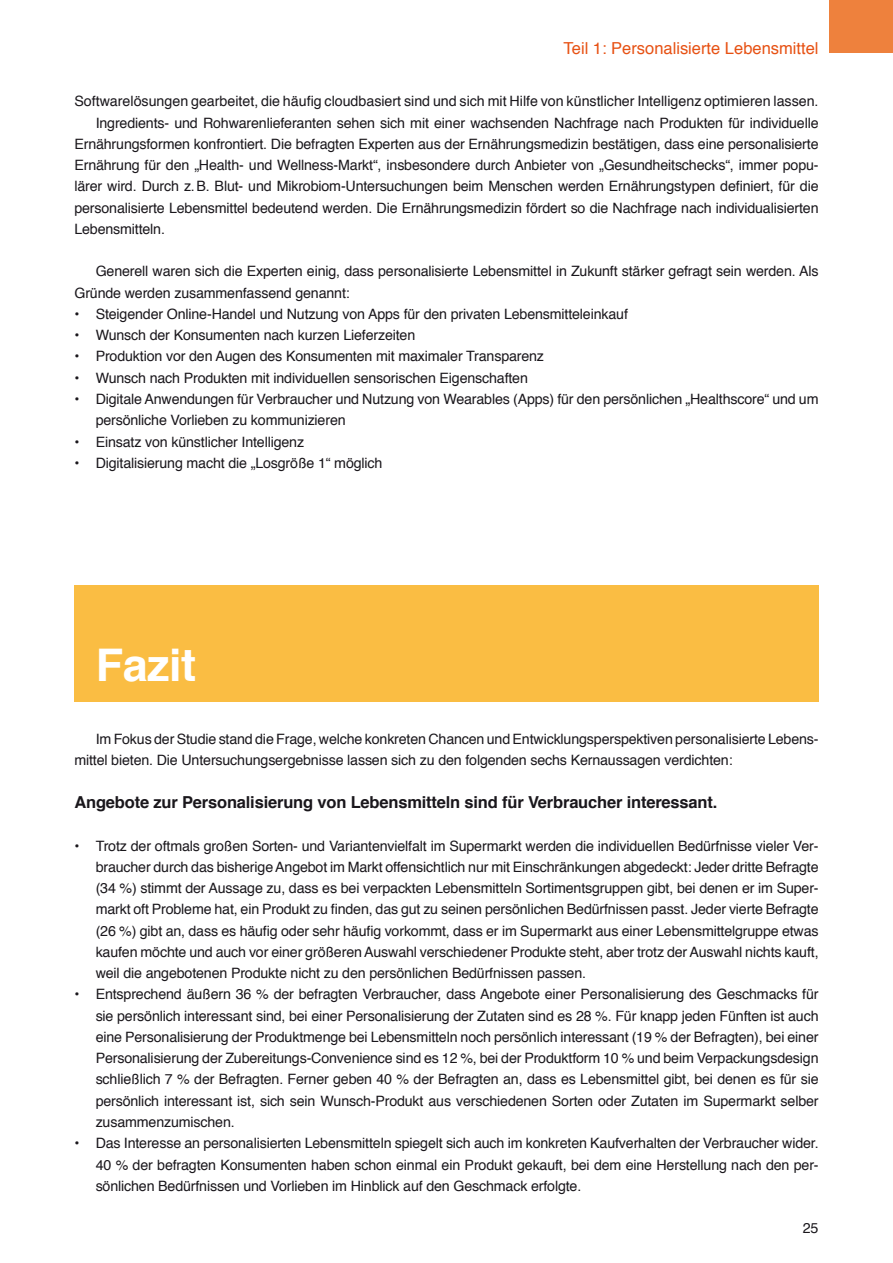
<style>
.page{position:relative;width:893px;height:1263px;background:#fff}
.page>*{position:absolute;margin:0;border:0;box-sizing:border-box;transform-origin:0 0}
.t1{font:700 45px "Helvetica";letter-spacing:-.01em;color:#fff}
.t2{font:700 16.5px "Helvetica";letter-spacing:-.01em;color:#1a171c}
.t3{font:16.5px "Helvetica";color:#e75113}
.t4{font:14.25px/21.3px "Helvetica";letter-spacing:-.01em;color:#1a171c}
</style>
<div class="page">
<div style="left:829px;top:0;width:64px;height:53px;background:#ee813d"></div>
<div style="left:74px;top:585px;width:745px;height:117px;background:#fabd43"></div>
<p class="t3" style="left:564px;top:36px;width:256px">Teil 1: Personalisierte Lebensmittel</p>
<p class="t4" style="left:74px;top:91px;width:746px">Softwarelösungen gearbeitet, die häufig cloudbasiert sind und sich mit Hilfe von künstlicher Intelligenz optimieren lassen.</p>
<p class="t4" style="left:96px;top:112px;width:724px">Ingredients- und Rohwarenlieferanten sehen sich mit einer wachsenden Nachfrage nach Produkten für individuelle</p>
<p class="t4" style="left:74px;top:134px;width:746px">Ernährungsformen konfrontiert. Die befragten Experten aus der Ernährungsmedizin bestätigen, dass eine personalisierte</p>
<p class="t4" style="left:74px;top:155px;width:746px">Ernährung für den „Health- und Wellness-Markt“, insbesondere durch Anbieter von „Gesundheitschecks“, immer popu-</p>
<p class="t4" style="left:74px;top:176px;width:746px">lärer wird. Durch z.B. Blut- und Mikrobiom-Untersuchungen beim Menschen werden Ernährungstypen definiert, für die</p>
<p class="t4" style="left:74px;top:197px;width:746px">personalisierte Lebensmittel bedeutend werden. Die Ernährungsmedizin fördert so die Nachfrage nach individualisierten</p>
<p class="t4" style="left:74px;top:219px;width:92px">Lebensmitteln.</p>
<p class="t4" style="left:74px;top:261px;width:746px;text-indent:21px">Generell waren sich die Experten einig, dass personalisierte Lebensmittel in Zukunft stärker gefragt sein werden. Als<br>Gründe werden zusammenfassend genannt:</p>
<p class="t4" style="left:74px;top:304px;width:555px">• Steigender Online-Handel und Nutzung von Apps für den privaten Lebensmitteleinkauf</p>
<p class="t4" style="left:74px;top:325px;width:342px">• Wunsch der Konsumenten nach kurzen Lieferzeiten</p>
<p class="t4" style="left:74px;top:346px;width:471px">• Produktion vor den Augen des Konsumenten mit maximaler Transparenz</p>
<p class="t4" style="left:74px;top:367px;width:455px">• Wunsch nach Produkten mit individuellen sensorischen Eigenschaften</p>
<p class="t4" style="left:96px;top:389px;width:724px;text-indent:-21px">• Digitale Anwendungen für Verbraucher und Nutzung von Wearables (Apps) für den persönlichen „Healthscore“ und um persönliche Vorlieben zu kommunizieren</p>
<p class="t4" style="left:74px;top:431px;width:231px">• Einsatz von künstlicher Intelligenz</p>
<p class="t4" style="left:74px;top:453px;width:309px">• Digitalisierung macht die „Losgröße 1“ möglich</p>
<h1 class="t1" style="left:96px;top:629px;width:102px">Fazit</h1>
<p class="t4" style="left:74px;top:729px;width:746px;text-indent:21px">Im Fokus der Studie stand die Frage, welche konkreten Chancen und Entwicklungsperspektiven personalisierte Lebens&shy;mittel bieten. Die Untersuchungsergebnisse lassen sich zu den folgenden sechs Kernaussagen verdichten:</p>
<p class="t2" style="left:74px;top:789px;width:644px">Angebote zur Personalisierung von Lebensmitteln sind für Verbraucher interessant.</p>
<p class="t4" style="left:96px;top:835px;width:724px;text-align:justify;text-indent:-21px">• Trotz der oftmals großen Sorten- und Variantenvielfalt im Supermarkt werden die individuellen Bedürfnisse vieler Ver&shy;braucher durch das bisherige Angebot im Markt offensichtlich nur mit Einschränkungen abgedeckt: Jeder dritte Befragte (34 %) stimmt der Aussage zu, dass es bei verpackten Lebensmitteln Sortimentsgruppen gibt, bei denen er im Super&shy;markt oft Probleme hat, ein Produkt zu finden, das gut zu seinen persönlichen Bedürfnissen passt. Jeder vierte Befragte (26 %) gibt an, dass es häufig oder sehr häufig vorkommt, dass er im Supermarkt aus einer Lebensmittelgruppe etwas kaufen möchte und auch vor einer größeren Auswahl verschiedener Produkte steht, aber trotz der Auswahl nichts kauft, weil die angebotenen Produkte nicht zu den persönlichen Bedürfnissen passen.</p>
<p class="t4" style="left:96px;top:984px;width:724px;text-align:justify;text-indent:-21px">• Entsprechend äußern 36 % der befragten Verbraucher, dass Angebote einer Personalisierung des Geschmacks für sie persönlich interessant sind, bei einer Personalisierung der Zutaten sind es 28 %. Für knapp jeden Fünften ist auch eine Personalisierung der Produktmenge bei Lebensmitteln noch persönlich interessant (19 % der Befragten), bei einer Personalisierung der Zubereitungs-Convenience sind es 12 %, bei der Produktform 10 % und beim Verpackungsdesign schließlich 7 % der Befragten. Ferner geben 40 % der Befragten an, dass es Lebensmittel gibt, bei denen es für sie persönlich interessant ist, sich sein Wunsch-Produkt aus verschiedenen Sorten oder Zutaten im Supermarkt selber zusammenzumischen.</p>
<p class="t4" style="left:96px;top:1133px;width:724px;text-align:justify;text-indent:-21px">• Das Interesse an personalisierten Lebensmitteln spiegelt sich auch im konkreten Kaufverhalten der Verbraucher wider.<br>40 % der befragten Konsumenten haben schon einmal ein Produkt gekauft, bei dem eine Herstellung nach den per&shy;sönlichen Bedürfnissen und Vorlieben im Hinblick auf den Geschmack erfolgte.</p>
<p class="t4" style="left:803px;top:1218px;width:17px">25</p>
</div>
